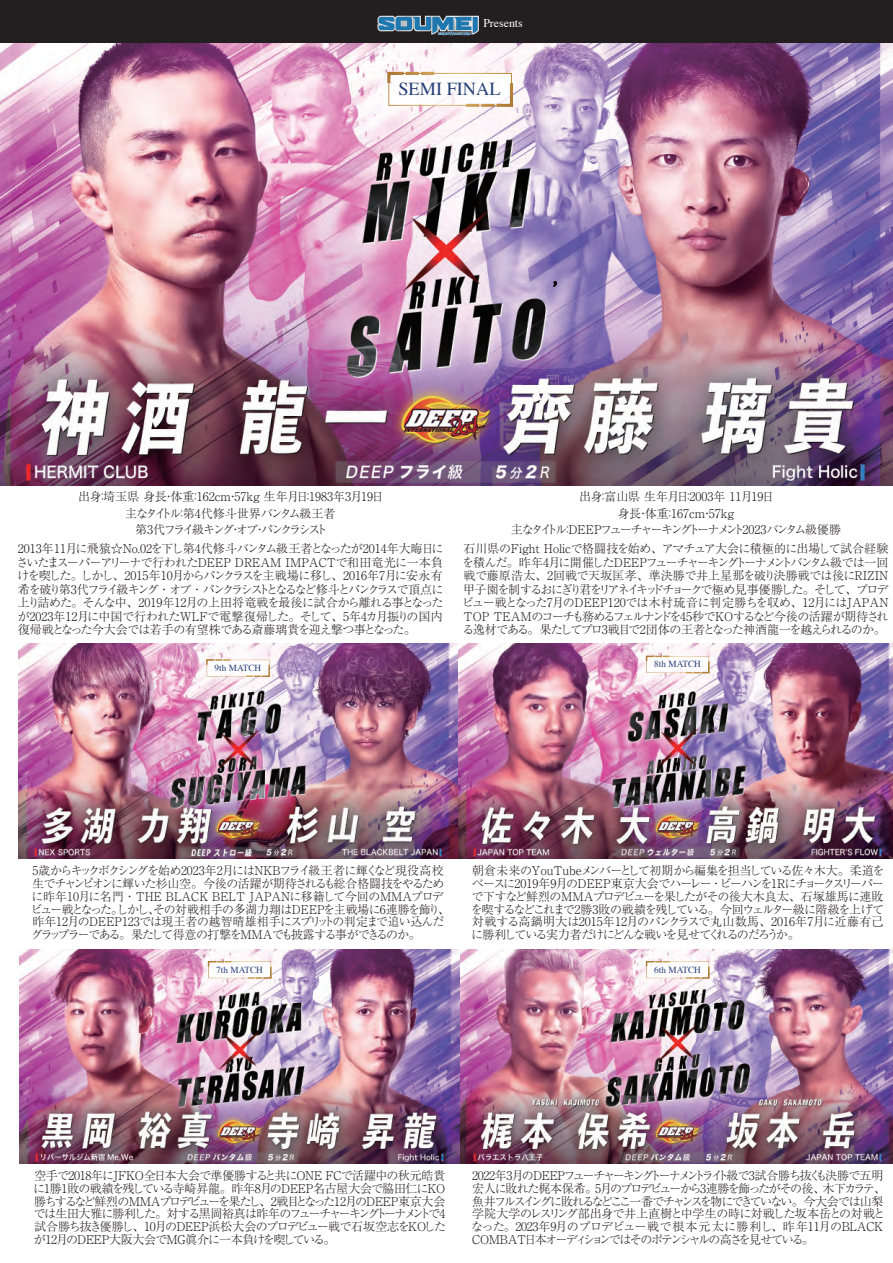
<style>
.page{position:relative;width:893px;height:1263px;background:#fff}
.page>*{position:absolute;margin:0;border:0;box-sizing:border-box;transform-origin:0 0}
.t1{font:18.3px "Times";color:#274178}
.t2{font:17.7px "MS P Mincho";color:#030303}
.t3{font:300 12px/13.5px "Ryumin Pro";letter-spacing:-.065em;color:#231f20;text-align:justify}
.t4{font:300 12px/12.8px "Ryumin Pro";letter-spacing:-.04em;color:#231f20}
.t5{font:300 12px/12.8px "Ryumin Pro";letter-spacing:-.1em;color:#231f20}
.t6{font:300 12px/16.5px "Ryumin Pro";letter-spacing:-.035em;color:#231f20;text-align:center}
.t7{font:11.85px "Times";color:#fff}
.t8{font:9.3px "Times";color:#274178}
</style>
<div class="page">
<div style="left:0;top:0;width:893px;height:44px;background:#231f20"></div>
<img style="left:460px;top:949px;width:433px;height:215px">
<img style="left:18px;top:644px;width:875px;height:214px">
<svg style="left:646px;top:656px;width:64px;height:17px"></svg>
<svg style="left:206px;top:659px;width:64px;height:18px"></svg>
<svg style="left:646px;top:961px;width:64px;height:18px"></svg>
<img style="left:20px;top:949px;width:440px;height:215px">
<svg style="left:208px;top:961px;width:64px;height:18px"></svg>
<img style="left:0;top:44px;width:893px;height:442px">
<svg style="left:387px;top:72px;width:126px;height:35px"></svg>
<svg style="left:552px;top:281px;width:6px;height:6px"></svg>
<svg style="left:377px;top:16px;width:102px;height:19px;background:#5381a0"></svg>
<p class="t7" style="left:483px;top:12px;width:41px">Presents</p>
<h1 class="t1" style="left:398px;top:71px;width:104px">SEMI FINAL</h1>
<h2 class="t2" style="left:552px;top:281px;width:7px">'</h2>
<p class="t6" style="left:78px;top:488px;width:307px">出身：埼玉県 身長・体重：162cm・57kg 生年月日：1983年3月19日主なタイトル：第4代修斗世界バンタム級王者<br>第3代フライ級キング・オブ・パンクラシスト</p>
<p class="t3" style="left:511px;top:488px;width:332px;line-height:16.5px;text-align:center">出身：富山県 生年月日：2003年 11月19日<br>身長・体重：167cm・57kg<br>主なタイトル：DEEPフューチャーキングトーナメント2023バンタム級優勝</p>
<p class="t3" style="left:16px;top:541px;width:429px">2013年11月に飛猿☆No.02を下し第4代修斗バンタム級王者となったが2014年大晦日にさいたまスーパーアリーナで行われたDEEP DREAM IMPACTで和田竜光に一本負けを喫した。しかし、2015年10月からパンクラスを主戦場に移し、2016年7月に安永有希を破り第3代フライ級キング・オブ・パンクラシストとなるなど修斗とパンクラスで頂点に上り詰めた。そんな中、2019年12月の上田将竜戦を最後に試合から離れる事となったが2023年12月に中国で行われたWLFで電撃復帰した。そして、5年4カ月振りの国内復帰戦となった今大会では若手の有望株である斎藤璃貴を迎え撃つ事となった。</p>
<p class="t8" style="left:215px;top:659px;width:48px">9th MATCH</p>
<p class="t3" style="left:462px;top:541px;width:428px">石川県のFight Holicで格闘技を始め、アマチュア大会に積極的に出場して試合経験を積んだ。昨年4月に開催したDEEPフューチャーキングトーナメントバンタム級では一回戦で藤原浩太、2回戦で天坂匡孝、準決勝で井上星那を破り決勝戦では後にRIZIN甲子園を制するおにぎり君をリアネイキッドチョークで極め見事優勝した。そして、プロデビュー戦となった7月のDEEP120では木村琉音に判定勝ちを収め、12月にはJAPAN TOP TEAMのコーチも務めるフェルナンドを45秒でKOするなど今後の活躍が期待される逸材である。果たしてプロ3戦目で2団体の王者となった神酒龍一を越えられるのか。</p>
<p class="t8" style="left:654px;top:655px;width:48px">8th MATCH</p>
<p class="t4" style="left:31px;top:863px;width:420px">5歳からキックボクシングを始め2023年2月にはNKBフライ級王者に輝くなど現役高校生でチャンピオンに輝いた杉山空。今後の活躍が期待されるも総合格闘技をやるために昨年10月に名門・THE BLACK BELT JAPANに移籍して今回のMMAプロデビュー戦となった。しかし、その対戦相手の多湖力翔はDEEPを主戦場に6連勝を飾り、昨年12月のDEEP123では現王者の越智晴雄相手にスプリットの判定まで追い込んだグラップラーである。果たして得意の打撃をMMAでも披露する事ができるのか。</p>
<p class="t8" style="left:216px;top:961px;width:48px">7th MATCH</p>
<p class="t3" style="left:471px;top:863px;width:415px;line-height:12.8px">朝倉未来のYouTubeメンバーとして初期から編集を担当している佐々木大。柔道をベースに2019年9月のDEEP東京大会でハーレー・ビーハンを1Rにチョークスリーパーで下すなど鮮烈のMMAプロデビューを果したがその後大木良太、石塚雄馬に連敗を喫するなどこれまで2勝3敗の戦績を残している。今回ウェルター級に階級を上げて対戦する高鍋明大は2015年12月のパンクラスで丸山数馬、2016年7月に近藤有己に勝利している実力者だけにどんな戦いを見せてくれるのだろうか。</p>
<p class="t8" style="left:654px;top:961px;width:48px">6th MATCH</p>
<p class="t3" style="left:33px;top:1168px;width:414px;line-height:12.8px">空手で2018年にJFKO全日本大会で準優勝すると共にONE FCで活躍中の秋元皓貴に1勝1敗の戦績を残している寺崎昇龍。昨年8月のDEEP名古屋大会で脇田仁にKO勝ちするなど鮮烈のMMAプロデビューを果たし、2戦目となった12月のDEEP東京大会では生田大雅に勝利した。対する黒岡裕真は昨年のフューチャーキングトーナメントで4試合勝ち抜き優勝し、10月のDEEP浜松大会のプロデビュー戦で石坂空志をKOしたが12月のDEEP大阪大会でMG眞介に一本負けを喫している。</p>
<p class="t5" style="left:471px;top:1168px;width:416px">2022年3月のDEEPフューチャーキングトーナメントライト級で3試合勝ち抜くも決勝で五明宏人に敗れた梶本保希。5月のプロデビューから3連勝を飾ったがその後、木下カラテ、魚井フルスイングに敗れるなどここ一番でチャンスを物にできていない。今大会では山梨学院大学のレスリング部出身で井上直樹と中学生の時に対戦した坂本岳との対戦となった。2023年9月のプロデビュー戦で根本元太に勝利し、昨年11月のBLACK COMBAT日本オーディションではそのポテンシャルの高さを見せている。</p>
</div>
